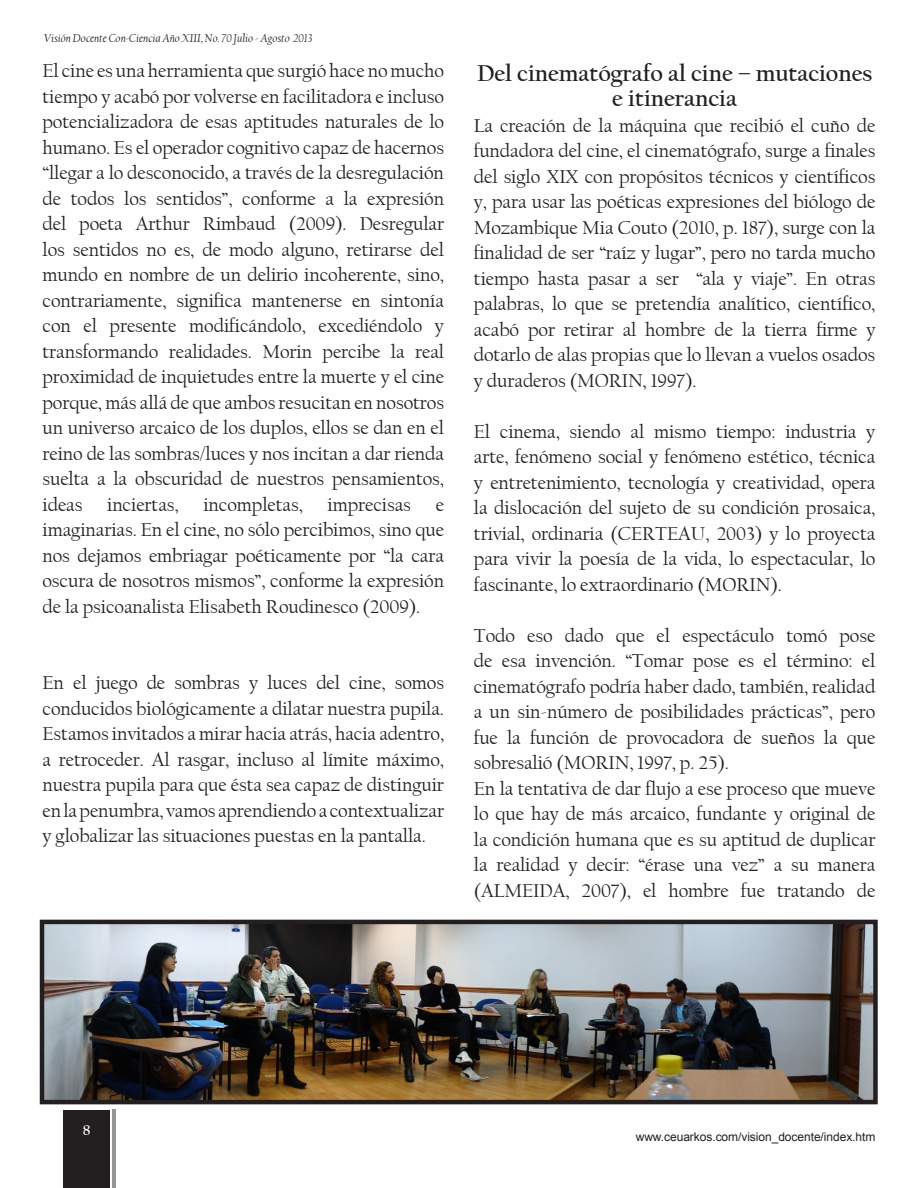
<style>
.page{position:relative;width:918px;height:1188px;background:#fff}
.page>*{position:absolute;margin:0;border:0;box-sizing:border-box;transform-origin:0 0}
.t1{font:700 24px/25.5px "Californian FB";letter-spacing:-.005em;color:#231f20;text-align:center}
.t2{font:19.5px/25.5px "Californian FB";letter-spacing:-.005em;color:#231f20;text-align:justify}
.t3{font:700 15px "Californian FB";color:#fff}
.t4{font:italic 12px "Californian FB";letter-spacing:-.005em;color:#231f20}
.t5{font:12px "Arial";letter-spacing:-.005em;color:#231f20}
</style>
<div class="page">
<div style="left:64px;top:1110px;width:46px;height:78px;background:#231f20"></div>
<hr style="left:113px;top:1110px;width:3px;height:78px;background:#939598">
<img style="left:45px;top:925px;width:828px;height:174px">
<div style="left:40px;top:920px;width:838px;height:184px;border:4px solid #231f20"></div>
<p class="t4" style="left:44px;top:31px;width:270px">Visión Docente Con-Ciencia Año XIII, No. 70 Julio - Agosto 2013</p>
<p class="t2" style="left:43px;top:58px;width:403px">El cine es una herramienta que surgió hace no mucho tiempo y acabó por volverse en facilitadora e incluso potencializadora de esas aptitudes naturales de lo humano. Es el operador cognitivo capaz de hacernos “llegar a lo desconocido, a través de la desregulación de todos los sentidos”, conforme a la expresión del poeta Arthur Rimbaud (2009). Desregular los sentidos no es, de modo alguno, retirarse del mundo en nombre de un delirio incoherente, sino, contrariamente, significa mantenerse en sintonía con el presente modificándolo, excediéndolo y transformando realidades. Morin percibe la real proximidad de inquietudes entre la muerte y el cine porque, más allá de que ambos resucitan en nosotros un universo arcaico de los duplos, ellos se dan en el reino de las sombras/luces y nos incitan a dar rienda suelta a la obscuridad de nuestros pensamientos, ideas</p>
<p class="t2" style="left:107px;top:492px;width:73px">inciertas,</p>
<p class="t2" style="left:203px;top:492px;width:101px">incompletas,</p>
<p class="t2" style="left:328px;top:492px;width:85px">imprecisas</p>
<p class="t2" style="left:43px;top:492px;width:403px;text-indent:393px">e imaginarias. En el cine, no sólo percibimos, sino que nos dejamos embriagar poéticamente por “la cara oscura de nosotros mismos”, conforme la expresión de la psicoanalista Elisabeth Roudinesco (2009).</p>
<p class="t2" style="left:43px;top:670px;width:403px">En el juego de sombras y luces del cine, somos conducidos biológicamente a dilatar nuestra pupila.<br>Estamos invitados a mirar hacia atrás, hacia adentro, a retroceder. Al rasgar, incluso al límite máximo, nuestra pupila para que ésta sea capaz de distinguir en la penumbra, vamos aprendiendo a contextualizar y globalizar las situaciones puestas en la pantalla.</p>
<p class="t1" style="left:477px;top:60px;width:397px">Del cinematógrafo al cine – mutaciones e itinerancia</p>
<p class="t2" style="left:474px;top:113px;width:403px">La creación de la máquina que recibió el cuño de fundadora del cine, el cinematógrafo, surge a finales del siglo XIX con propósitos técnicos y científicos y, para usar las poéticas expresiones del biólogo de Mozambique Mia Couto (2010, p. 187), surge con la finalidad de ser “raíz y lugar”, pero no tarda mucho tiempo hasta pasar a ser “ala y viaje”. En otras palabras, lo que se pretendía analítico, científico, acabó por retirar al hombre de la tierra firme y dotarlo de alas propias que lo llevan a vuelos osados y duraderos (MORIN, 1997).</p>
<p class="t2" style="left:474px;top:419px;width:403px">El cinema, siendo al mismo tiempo: industria y arte, fenómeno social y fenómeno estético, técnica y entretenimiento, tecnología y creatividad, opera la dislocación del sujeto de su condición prosaica, trivial, ordinaria (CERTEAU, 2003) y lo proyecta para vivir la poesía de la vida, lo espectacular, lo fascinante, lo extraordinario (MORIN).</p>
<p class="t2" style="left:474px;top:623px;width:403px">Todo eso dado que el espectáculo tomó pose de esa invención. “Tomar pose es el término: el cinematógrafo podría haber dado, también, realidad a un sin-número de posibilidades prácticas”, pero fue la función de provocadora de sueños la que sobresalió (MORIN, 1997, p. 25).</p>
<p class="t2" style="left:474px;top:776px;width:403px">En la tentativa de dar flujo a ese proceso que mueve lo que hay de más arcaico, fundante y original de la condición humana que es su aptitud de duplicar la realidad y decir: “érase una vez” a su manera (ALMEIDA, 2007), el hombre fue tratando de</p>
<p class="t3" style="left:83px;top:1121px;width:9px">8</p>
<p class="t5" style="left:636px;top:1129px;width:241px">www.ceuarkos.com/vision_docente/index.htm</p>
</div>
